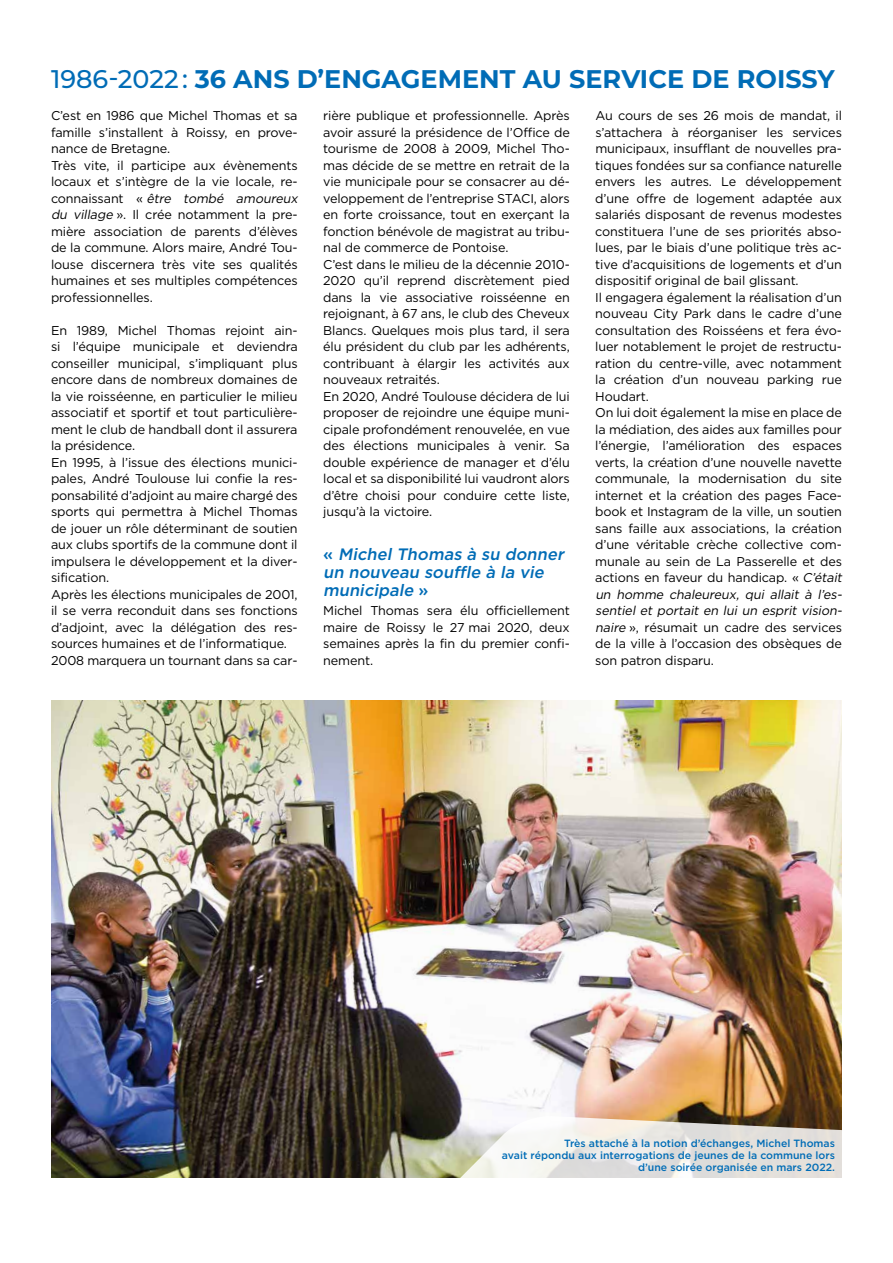
<style>
.page{position:relative;width:893px;height:1263px;background:#fff}
.page>*{position:absolute;margin:0;border:0;box-sizing:border-box;transform-origin:0 0}
.t1{font:700 25.5px "Montserrat";color:#006cb6}
.t2{font:italic 500 16.5px/18px "Gotham";color:#006cb6}
.t3{font:12.75px/16.5px "Gotham";letter-spacing:-.01em;color:#000}
.t4{font:500 10.5px/12px "Gotham";color:#006cb6;text-align:right}
.s1{font-weight:500}
.s2{font-style:italic}
.s3{font-style:normal}
</style>
<div class="page">
<img style="left:51px;top:701px;width:791px;height:477px">
<svg style="left:442px;top:1114px;width:400px;height:64px"></svg>
<h1 class="t1" style="left:51px;top:61px;width:785px"><span class="s1">1986-2022 :</span> 36 ANS D’ENGAGEMENT AU SERVICE DE ROISSY</h1>
<p class="t3" style="left:51px;top:107px;width:251px">C’est en 1986 que Michel Thomas et sa famille s’installent à Roissy, en prove&shy;nance de Bretagne.<br>Très vite, il participe aux évènements locaux et s’intègre de la vie locale, re&shy;co n n a i ss a n t « <span class="s2">être tombé amoureux du village</span>». Il crée notamment la pre&shy;mière association de parents d’élèves de la commune. Alors maire, André Tou&shy;louse discernera très vite ses qualités humaines et ses multiples compétences professionnelles.</p>
<p class="t3" style="left:51px;top:321px;width:248px">En 1989, Michel Thomas rejoint ain&shy;si l’équipe municipale et deviendra conseiller municipal, s’impliquant plus encore dans de nombreux domaines de la vie roisséenne, en particulier le milieu associatif et sportif et tout particulière&shy;ment le club de handball dont il assurera la présidence.<br>En 1995, à l’issue des élections munici&shy;pales, André Toulouse lui confie la res&shy;ponsabilité d’adjoint au maire chargé des sports qui permettra à Michel Thomas de jouer un rôle déterminant de soutien aux clubs sportifs de la commune dont il impulsera le développement et la diver&shy;sification.<br>Après les élections municipales de 2001, il se verra reconduit dans ses fonctions d’adjoint, avec la délégation des res&shy;sources humaines et de l’informatique.<br>2008 marquera un tournant dans sa car-</p>
<p class="t3" style="left:323px;top:107px;width:248px">rière publique et professionnelle. Après avoir assuré la présidence de l’Office de tourisme de 2008 à 2009, Michel Tho&shy;mas décide de se mettre en retrait de la vie municipale pour se consacrer au dé&shy;veloppement de l’entreprise STACI, alors en forte croissance, tout en exerçant la fonction bénévole de magistrat au tribu&shy;nal de commerce de Pontoise.<br>C’est dans le milieu de la décennie 2010- 2020 qu’il reprend discrètement pied dans la vie associative roisséenne en rejoignant, à 67 ans, le club des Cheveux Blancs. Quelques mois plus tard, il sera élu président du club par les adhérents, contribuant à élargir les activités aux nouveaux retraités.<br>En 2020, André Toulouse décidera de lui proposer de rejoindre une équipe muni&shy;cipale profondément renouvelée, en vue des élections municipales à venir. Sa double expérience de manager et d’élu local et sa disponibilité lui vaudront alors d’être choisi pour conduire cette liste, jusqu’à la victoire.</p>
<p class="t2" style="left:323px;top:544px;width:246px"><span class="s3">«</span> Michel Thomas à su donner un nouveau souffle à la vie municipale <span class="s3">»</span></p>
<p class="t3" style="left:323px;top:602px;width:248px;text-align:justify">Michel Thomas sera élu officiellement maire de Roissy le 27 mai 2020, deux semaines après la fin du premier confi&shy;nement.</p>
<p class="t3" style="left:595px;top:107px;width:251px">Au cours de ses 26 mois de mandat, il s’attachera à réorganiser les services municipaux, insufflant de nouvelles pra&shy;tiques fondées sur sa confiance naturelle envers les autres. Le développement d’une offre de logement adaptée aux salariés disposant de revenus modestes constituera l’une de ses priorités abso&shy;lues, par le biais d’une politique très ac&shy;tive d’acquisitions de logements et d’un dispositif original de bail glissant.<br>Il engagera également la réalisation d’un nouveau City Park dans le cadre d’une consultation des Roisséens et fera évo&shy;luer notablement le projet de restructu&shy;ration du centre-ville, avec notamment la création d’un nouveau parking rue Houdart.<br>On lui doit également la mise en place de la médiation, des aides aux familles pour l’énergie, l’amélioration des espaces verts, la création d’une nouvelle navette communale, la modernisation du site internet et la création des pages Face&shy;book et Instagram de la ville, un soutien sans faille aux associations, la création d’une véritable crèche collective com&shy;munale au sein de La Passerelle et des actions en faveur du handicap. « <span class="s2">C’était un homme chaleureux, qui allait à l’es&shy;sentiel et portait en lui un esprit vision&shy;naire</span>», résumait un cadre des services de la ville à l’occasion des obsèques de son patron disparu.</p>
<p class="t4" style="left:502px;top:1137px;width:335px">Très attaché à la notion d’échanges, Michel Thomas<br>avait répondu aux interrogations de jeunes de la commune lors d’une soirée organisée en mars 2022.</p>
</div>
